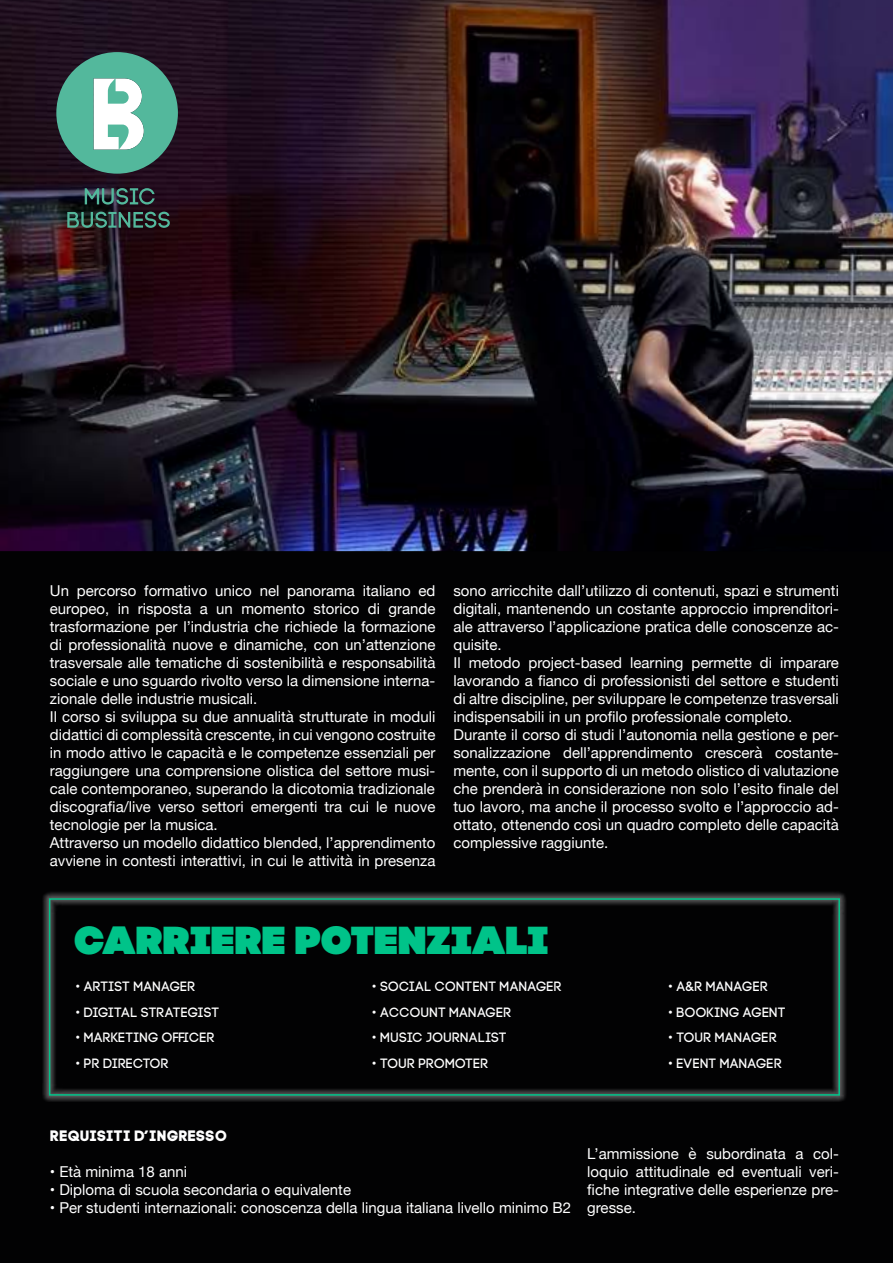
<style>
.page{position:relative;width:893px;height:1263px;background:#fff}
.page>*{position:absolute;margin:0;border:0;box-sizing:border-box;transform-origin:0 0}
.t1{font:39px "Code Pro Black";color:#00c389}
.t2{font:15px/18px "Helvetica Neue";color:#fff}
.t3{font:15px "Code Pro Bold LC";color:#fff}
.t4{font:13.5px "Code Pro";color:#fff}
.t5{font:13.5px "Code Pro";letter-spacing:-.02em;color:#fff}
</style>
<div class="page">
<div style="left:0;top:551px;width:893px;height:712px;background:#020203"></div>
<img style="left:0;top:0;width:893px;height:551px">
<img style="left:707px;top:394px;width:175px;height:96px">
<div style="left:43px;top:892px;width:804px;height:210px;background:#fff;opacity:.75"></div>
<div style="left:49px;top:898px;width:791px;height:198px;border:1px solid #00c389"></div>
<svg style="left:56px;top:52px;width:122px;height:122px"></svg>
<svg style="left:67px;top:212px;width:103px;height:16px"></svg>
<svg style="left:85px;top:188px;width:70px;height:17px"></svg>
<p class="t2" style="left:50px;top:583px;width:387px">Un percorso formativo unico nel panorama italiano ed europeo, in risposta a un momento storico di grande trasformazione per l’industria che richiede la formazione di professionalità nuove e dinamiche, con un’attenzione trasversale alle tematiche di sostenibilità e responsabilità sociale e uno sguardo rivolto verso la dimensione interna&shy;zionale delle industrie musicali.<br>Il corso si sviluppa su due annualità strutturate in moduli didattici di complessità crescente, in cui vengono costruite in modo attivo le capacità e le competenze essenziali per raggiungere una comprensione olistica del settore musi&shy;cale contemporaneo, superando la dicotomia tradizionale discografia/live verso settori emergenti tra cui le nuove tecnologie per la musica.<br>Attraverso un modello didattico blended, l’apprendimento avviene in contesti interattivi, in cui le attività in presenza</p>
<p class="t2" style="left:453px;top:583px;width:387px">sono arricchite dall’utilizzo di contenuti, spazi e strumenti digitali, mantenendo un costante approccio imprenditori&shy;ale attraverso l’applicazione pratica delle conoscenze ac&shy;quisite.<br>Il metodo project-based learning permette di imparare lavorando a fianco di professionisti del settore e studenti di altre discipline, per sviluppare le competenze trasversali indispensabili in un profilo professionale completo.<br>Durante il corso di studi l’autonomia nella gestione e per&shy;sonalizzazione dell’apprendimento crescerà costante&shy;mente, con il supporto di un metodo olistico di valutazione che prenderà in considerazione non solo l’esito finale del tuo lavoro, ma anche il processo svolto e l’approccio ad&shy;ottato, ottenendo così un quadro completo delle capacità complessive raggiunte.</p>
<h1 class="t1" style="left:76px;top:916px;width:476px">CARRIERE POTENZIALI</h1>
<p class="t4" style="left:76px;top:979px;width:121px">• ARTIST MANAGER</p>
<p class="t5" style="left:76px;top:1005px;width:145px">• DIGITAL STRATEGIST</p>
<p class="t4" style="left:76px;top:1030px;width:140px">• MARKETING OFFICER</p>
<p class="t4" style="left:76px;top:1056px;width:95px">• PR DIRECTOR</p>
<p class="t4" style="left:372px;top:979px;width:191px">• SOCIAL CONTENT MANAGER</p>
<p class="t4" style="left:372px;top:1005px;width:141px">• ACCOUNT MANAGER</p>
<p class="t4" style="left:372px;top:1030px;width:136px">• MUSIC JOURNALIST</p>
<p class="t4" style="left:372px;top:1056px;width:118px">• TOUR PROMOTER</p>
<p class="t4" style="left:669px;top:979px;width:101px">• A&amp;R MANAGER</p>
<p class="t4" style="left:669px;top:1005px;width:119px">• BOOKING AGENT</p>
<p class="t4" style="left:669px;top:1030px;width:110px">• TOUR MANAGER</p>
<p class="t4" style="left:669px;top:1056px;width:115px">• EVENT MANAGER</p>
<p class="t3" style="left:50px;top:1126px;width:179px">REQUISITI D’INGRESSO</p>
<p class="t2" style="left:50px;top:1163px;width:139px">• Età minima 18 anni</p>
<p class="t2" style="left:50px;top:1181px;width:303px">• Diploma di scuola secondaria o equivalente</p>
<p class="t2" style="left:50px;top:1199px;width:523px">• Per studenti internazionali: conoscenza della lingua italiana livello minimo B2</p>
<p class="t2" style="left:587px;top:1145px;width:253px;text-align:justify">L’ammissione è subordinata a col&shy;loquio attitudinale ed eventuali veri&shy;fiche integrative delle esperienze pre&shy;gresse.</p>
</div>
